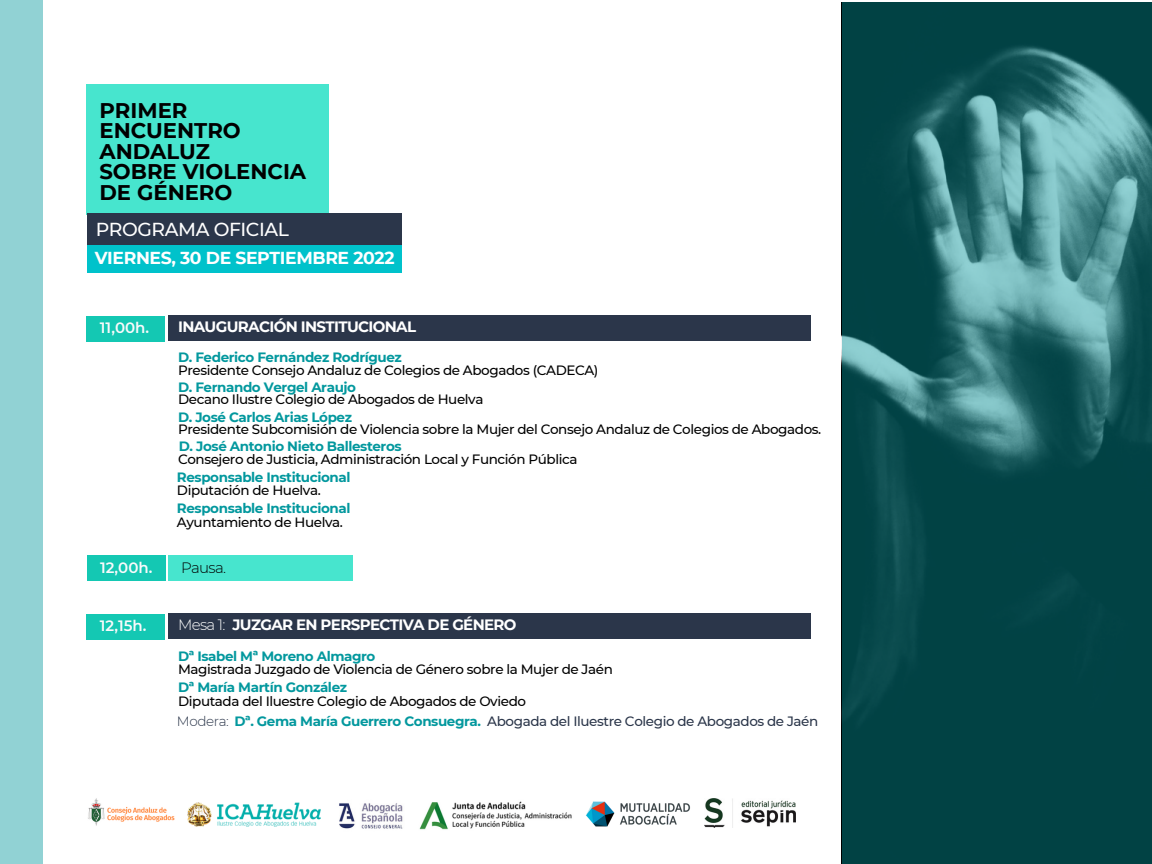
<style>
.page{position:relative;width:1152px;height:864px;background:#fff}
.page>*{position:absolute;margin:0;border:0;box-sizing:border-box;transform-origin:0 0}
.t1{font:700 21.15px/20.5px "Montserrat";color:#000}
.t2{font:500 18.75px "Montserrat";letter-spacing:-.025em;color:#fff}
.t3{font:700 17.25px "Montserrat";letter-spacing:-.02em;color:#fff}
.t4{font:700 15px "Montserrat";letter-spacing:-.045em;color:#fff}
.t5{font:600 15px "Montserrat";color:#f9fafb}
.t6{font:300 15px "Montserrat";letter-spacing:-.045em;color:#000}
.t7{font:500 13.5px/20.2px "Montserrat";letter-spacing:-.03em;color:#000}
.t8{font:700 13.5px "Montserrat";letter-spacing:-.03em;color:#03989e}
.s1{font-weight:300}
.s2{font-weight:300;color:#2b364a}
.s3{font-weight:700;color:#03989e}
.s4{color:#2b364a}
</style>
<div class="page">
<div style="left:87px;top:245px;width:315px;height:28px;background:#00c2cb"></div>
<div style="left:86px;top:84px;width:243px;height:130px;background:#47e5ce"></div>
<div style="left:87px;top:214px;width:315px;height:31px;background:#2b364a"></div>
<div style="left:86px;top:614px;width:79px;height:26px;background:#14c8b3"></div>
<div style="left:168px;top:613px;width:643px;height:26px;background:#2b364a"></div>
<div style="left:87px;top:555px;width:78px;height:26px;background:#14c8b3"></div>
<div style="left:169px;top:555px;width:184px;height:26px;background:#47e5ce"></div>
<div style="left:86px;top:316px;width:79px;height:25px;background:#14c8b3"></div>
<div style="left:168px;top:315px;width:643px;height:26px;background:#2b364a"></div>
<div style="left:0;top:0;width:43px;height:864px;background:#91d2d4"></div>
<svg style="left:842px;top:2px;width:310px;height:862px;background:#18585b"></svg>
<img style="left:188px;top:802px;width:133px;height:25px">
<img style="left:88px;top:798px;width:87px;height:28px">
<img style="left:339px;top:803px;width:64px;height:26px">
<img style="left:586px;top:801px;width:104px;height:26px">
<img style="left:705px;top:799px;width:91px;height:28px">
<img style="left:419px;top:801px;width:153px;height:29px">
<h1 class="t1" style="left:99px;top:100px;width:208px">PRIMER<br>ENCUENTRO<br>ANDALUZ<br>SOBRE VIOLENCIA<br>DE GÉNERO</h1>
<h2 class="t2" style="left:96px;top:218px;width:195px">PROGRAMA OFICIAL</h2>
<p class="t3" style="left:95px;top:248px;width:301px">VIERNES, 30 DE SEPTIEMBRE 2022</p>
<p class="t5" style="left:100px;top:319px;width:51px">11,00h.</p>
<p class="t4" style="left:178px;top:317px;width:240px">INAUGURACIÓN INSTITUCIONAL</p>
<p class="t8" style="left:178px;top:349px;width:225px">D. Federico Fernández Rodríguez</p>
<p class="t7" style="left:178px;top:360px;width:422px">Presidente Consejo Andaluz de Colegios de Abogados (CADECA)</p>
<p class="t8" style="left:178px;top:379px;width:180px">D. Fernando Vergel Araujo</p>
<p class="t7" style="left:178px;top:389px;width:307px">Decano Ilustre Colegio de Abogados de Huelva</p>
<p class="t8" style="left:178px;top:409px;width:176px">D. José Carlos Arias López</p>
<p class="t7" style="left:178px;top:419px;width:645px">Presidente Subcomisión de Violencia sobre la Mujer del Consejo Andaluz de Colegios de Abogados.</p>
<p class="t8" style="left:179px;top:438px;width:224px">D. José Antonio Nieto Ballesteros</p>
<p class="t7" style="left:178px;top:449px;width:401px">Consejero de Justicia, Administración Local y Función Pública</p>
<p class="t8" style="left:177px;top:469px;width:175px">Responsable Institucional</p>
<p class="t7" style="left:177px;top:480px;width:145px">Diputación de Huelva.</p>
<p class="t8" style="left:177px;top:500px;width:175px">Responsable Institucional</p>
<p class="t7" style="left:177px;top:512px;width:168px">Ayuntamiento de Huelva.</p>
<p class="t5" style="left:100px;top:558px;width:54px">12,00h.</p>
<p class="t6" style="left:181px;top:558px;width:47px">Pausa.</p>
<p class="t5" style="left:100px;top:617px;width:48px">12,15h.</p>
<p class="t4" style="left:178px;top:616px;width:340px"><span class="s1">Mesa 1:</span> JUZGAR EN PERSPECTIVA DE GÉNERO</p>
<p class="t8" style="left:178px;top:647px;width:199px">Dª Isabel Mª Moreno Almagro</p>
<p class="t7" style="left:178px;top:659px;width:436px">Magistrada Juzgado de Violencia de Género sobre la Mujer de Jaén</p>
<p class="t8" style="left:178px;top:679px;width:171px">Dª María Martín González</p>
<p class="t7" style="left:177px;top:691px;width:643px">Diputada del Iluestre Colegio de Abogados de Oviedo<br><span class="s2">Modera:</span> <span class="s3">Dª. Gema María Guerrero Consuegra.</span> <span class="s4">Abogada del Iluestre Colegio de Abogados de Jaén</span></p>
</div>
